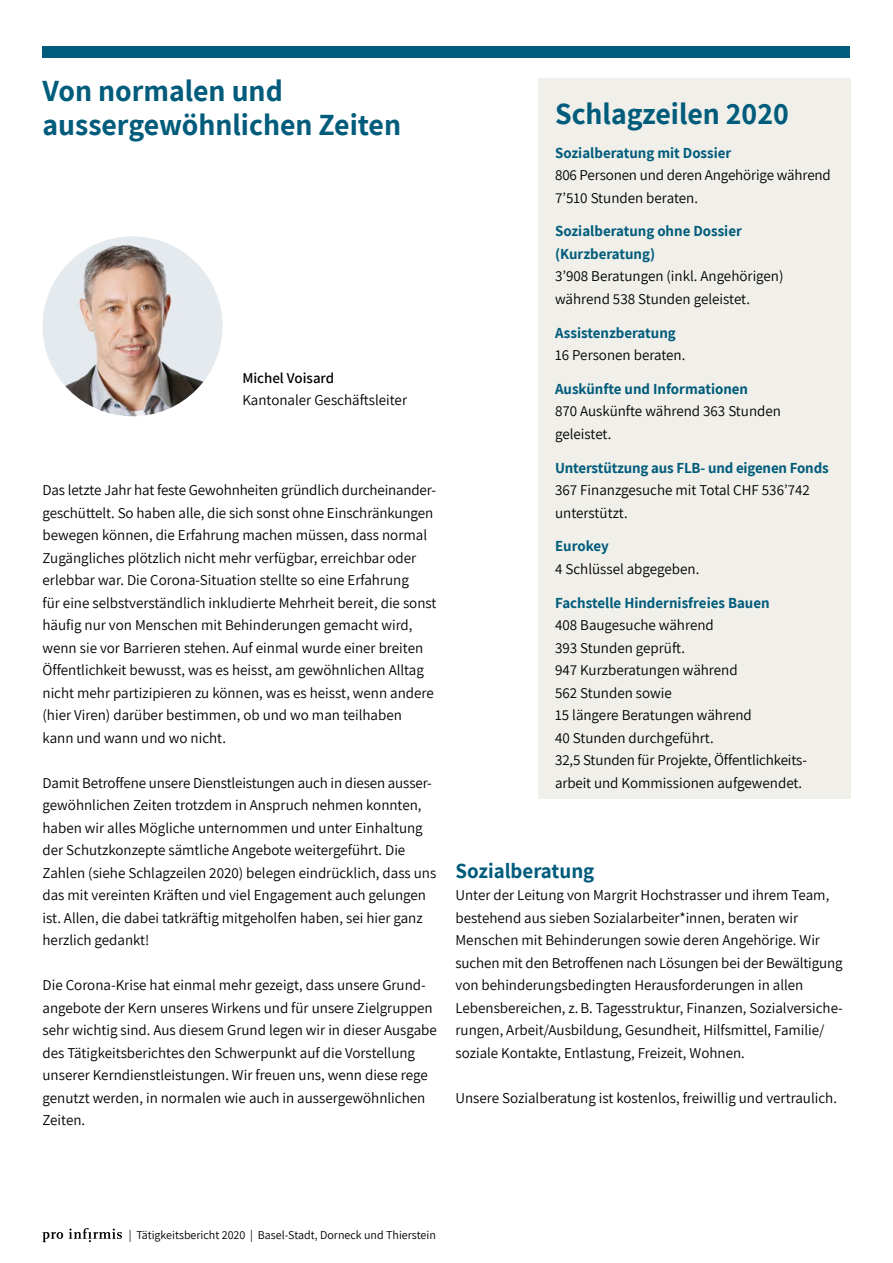
<style>
.page{position:relative;width:893px;height:1263px;background:#fff}
.page>*{position:absolute;margin:0;border:0;box-sizing:border-box;transform-origin:0 0}
.t1{font:700 30px/33.8px "Assistant";color:#015c7c}
.t2{font:700 21px "Assistant";color:#015c7c}
.t3{font:15px/22.5px "Assistant";color:#000}
.t4{font:700 15px "Assistant";color:#015c7c}
.t5{font:600 15px "Assistant";color:#000}
.t6{font:12px "Assistant";color:#000}
.s1{font-weight:700;color:#015c7c}
</style>
<div class="page">
<svg style="left:42px;top:1232px;width:21px;height:10px"></svg>
<svg style="left:69px;top:1228px;width:53px;height:14px"></svg>
<div style="left:538px;top:79px;width:312px;height:720px;background:#f0efe9"></div>
<div style="left:43px;top:47px;width:807px;height:11px;background:#015c7c"></div>
<img style="left:43px;top:236px;width:180px;height:180px">
<h2 class="t1" style="left:43px;top:73px;width:360px">Von normalen und aussergewöhnlichen Zeiten</h2>
<p class="t5" style="left:242px;top:367px;width:93px">Michel Voisard</p>
<p class="t3" style="left:242px;top:388px;width:166px">Kantonaler Geschäftsleiter</p>
<p class="t3" style="left:43px;top:478px;width:395px">Das letzte Jahr hat feste Gewohnheiten gründlich durcheinander&shy;geschüttelt. So haben alle, die sich sonst ohne Einschränkungen bewegen können, die Erfahrung machen müssen, dass normal Zugängliches plötzlich nicht mehr verfügbar, erreichbar oder erlebbar war. Die Corona-Situation stellte so eine Erfahrung<br>für eine selbstverständlich inkludierte Mehrheit bereit, die sonst häufig nur von Menschen mit Behinderungen gemacht wird, wenn sie vor Barrieren stehen. Auf einmal wurde einer breiten Öffentlichkeit bewusst, was es heisst, am gewöhnlichen Alltag nicht mehr partizipieren zu können, was es heisst, wenn andere (hier Viren) darüber bestimmen, ob und wo man teilhaben kann und wann und wo nicht.</p>
<p class="t3" style="left:43px;top:771px;width:395px">Damit Betroffene unsere Dienstleistungen auch in diesen ausser&shy;gewöhnlichen Zeiten trotzdem in Anspruch nehmen konnten, haben wir alles Mögliche unternommen und unter Einhaltung der Schutzkonzepte sämtliche Angebote weitergeführt. Die Zahlen (siehe Schlagzeilen 2020) belegen eindrücklich, dass uns das mit vereinten Kräften und viel Engagement auch gelungen ist. Allen, die dabei tatkräftig mitgeholfen haben, sei hier ganz herzlich gedankt!</p>
<p class="t3" style="left:43px;top:973px;width:396px">Die Corona-Krise hat einmal mehr gezeigt, dass unsere Grund&shy;angebote der Kern unseres Wirkens und für unsere Zielgruppen sehr wichtig sind. Aus diesem Grund legen wir in dieser Ausgabe des Tätigkeitsberichtes den Schwerpunkt auf die Vorstellung unserer Kerndienstleistungen. Wir freuen uns, wenn diese rege genutzt werden, in normalen wie auch in aussergewöhnlichen Zeiten.</p>
<h3 class="t1" style="left:555px;top:96px;width:235px">Schlagzeilen 2020</h3>
<p class="t4" style="left:555px;top:142px;width:178px">Sozialberatung mit Dossier</p>
<p class="t3" style="left:555px;top:163px;width:277px">806 Personen und deren Angehörige während<br>7’510 Stunden beraten.</p>
<p class="t3" style="left:555px;top:219px;width:230px"><span class="s1">Sozialberatung ohne Dossier (Kurzberatung)<br></span>3’908 Beratungen (inkl. Angehörigen) während 538 Stunden geleistet.</p>
<p class="t4" style="left:555px;top:322px;width:122px">Assistenzberatung</p>
<p class="t3" style="left:555px;top:343px;width:132px">16 Personen beraten.</p>
<p class="t4" style="left:555px;top:378px;width:195px">Auskünfte und Informationen</p>
<p class="t3" style="left:555px;top:399px;width:227px">870 Auskünfte während 363 Stunden geleistet.</p>
<p class="t4" style="left:555px;top:457px;width:275px">Unterstützung aus FLB- und eigenen Fonds</p>
<p class="t3" style="left:555px;top:478px;width:256px">367 Finanzgesuche mit Total CHF 536’742 unterstützt.</p>
<p class="t4" style="left:555px;top:536px;width:55px">Eurokey</p>
<p class="t3" style="left:555px;top:557px;width:146px">4 Schlüssel abgegeben.</p>
<p class="t4" style="left:555px;top:592px;width:216px">Fachstelle Hindernisfreies Bauen</p>
<p class="t3" style="left:555px;top:613px;width:160px">408 Baugesuche während<br>393 Stunden geprüft.</p>
<p class="t3" style="left:555px;top:658px;width:198px">947 Kurzberatungen während<br>562 Stunden sowie<br>15 längere Beratungen während<br>40 Stunden durchgeführt.</p>
<p class="t3" style="left:555px;top:748px;width:252px">32,5 Stunden für Projekte, Öffentlichkeits&shy;arbeit und Kommissionen aufgewendet.</p>
<h3 class="t2" style="left:455px;top:856px;width:140px">Sozialberatung</h3>
<p class="t3" style="left:455px;top:883px;width:389px">Unter der Leitung von Margrit Hochstrasser und ihrem Team, bestehend aus sieben Sozialarbeiter*innen, beraten wir Menschen mit Behinderungen sowie deren Angehörige. Wir suchen mit den Betroffenen nach Lösungen bei der Bewältigung von behinderungsbedingten Herausforderungen in allen Lebensbereichen, z.B. Tagesstruktur, Finanzen, Sozialversiche&shy;rungen, Arbeit/Ausbildung, Gesundheit, Hilfsmittel, Familie/ soziale Kontakte, Entlastung, Freizeit, Wohnen.</p>
<p class="t3" style="left:455px;top:1086px;width:383px">Unsere Sozialberatung ist kostenlos, freiwillig und vertraulich.</p>
<p class="t6" style="left:129px;top:1226px;width:309px">| Tätigkeitsbericht 2020 | Basel-Stadt, Dorneck und Thierstein</p>
</div>
